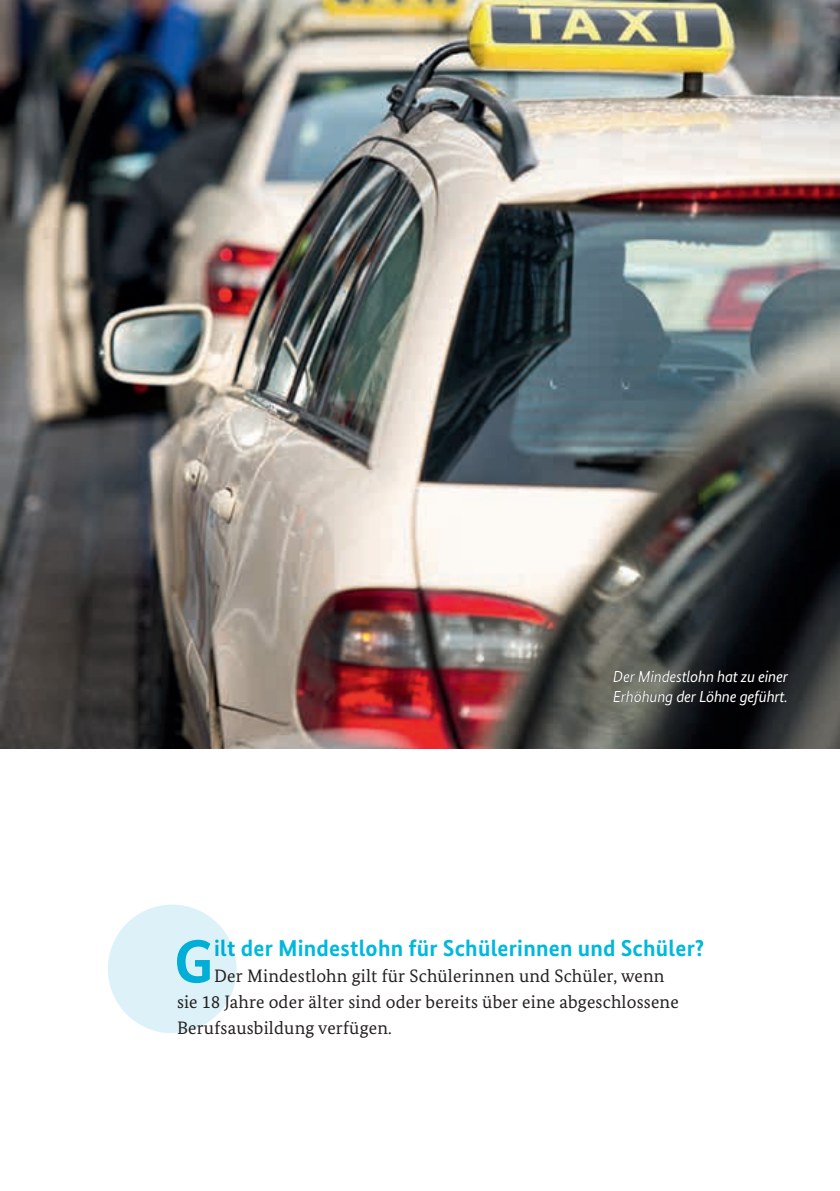
<style>
.page{position:relative;width:840px;height:1191px;background:#fff}
.page>*{position:absolute;margin:0;border:0;box-sizing:border-box;transform-origin:0 0}
.t1{font:700 60.6px "Bundes Sans";color:#00b8de}
.t2{font:700 23px "Bundes Sans";letter-spacing:.01em;color:#00b8de}
.t3{font:18px "Bundes Serif";letter-spacing:.01em;color:#231f20}
.t4{font:italic 16px/20px "Bundes Sans";letter-spacing:-.02em;color:#fff}
</style>
<div class="page">
<img style="left:0;top:0;width:839px;height:748px">
<div style="left:108px;top:904px;width:128px;height:129px;background:#dcf2f8;border-radius:50%"></div>
<p class="t4" style="left:612px;top:666px;width:176px">Der Mindestlohn hat zu einer<br>Erhöhung der Löhne geführt.</p>
<h3 class="t1" style="left:174px;top:924px;width:41px">G</h3>
<h3 class="t2" style="left:214px;top:934px;width:491px">ilt der Mindestlohn für Schülerinnen und Schüler?</h3>
<p class="t3" style="left:177px;top:1017px;width:216px">Berufsausbildung verfügen.</p>
<p class="t3" style="left:214px;top:965px;width:451px">Der Mindestlohn gilt für Schülerinnen und Schüler, wenn</p>
<p class="t3" style="left:177px;top:991px;width:503px">sie 18 Jahre oder älter sind oder bereits über eine abgeschlossene</p>
</div>
